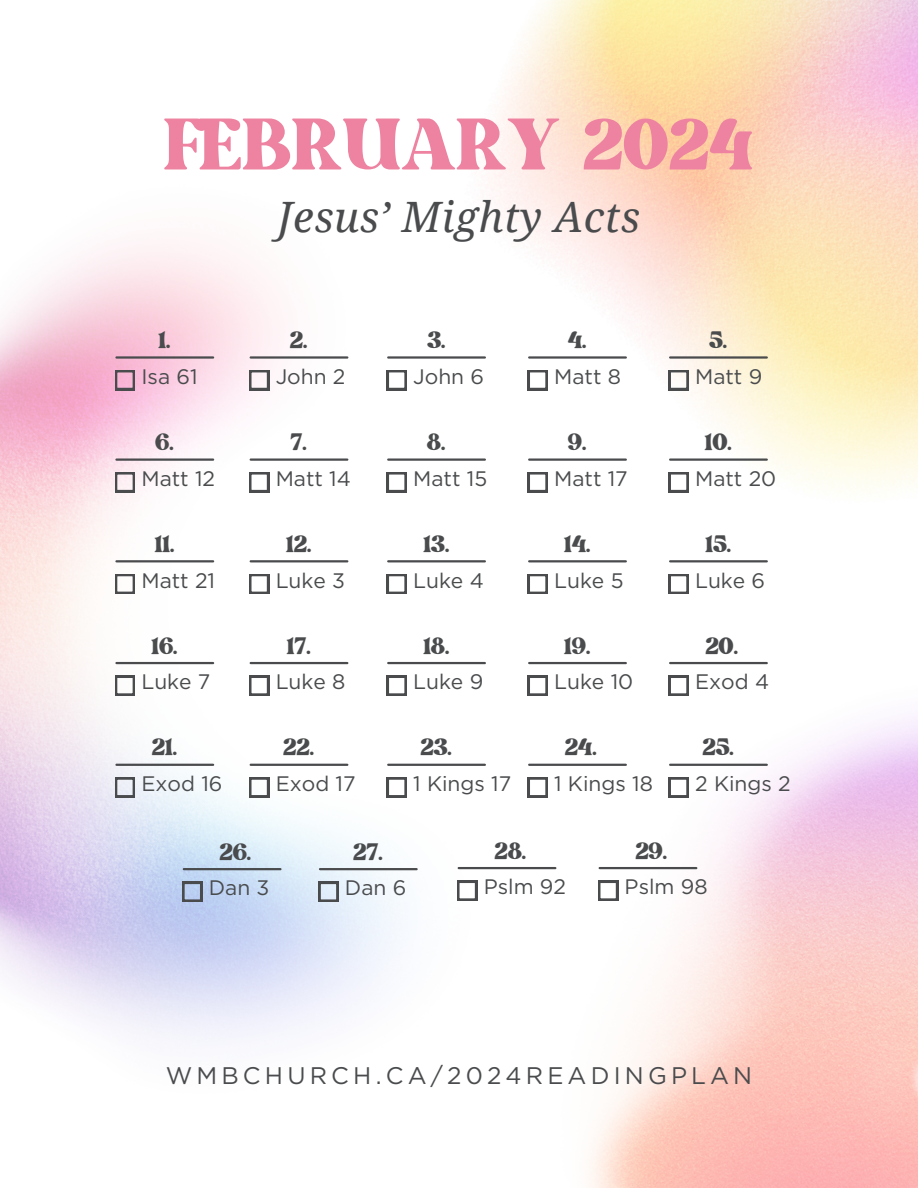
<style>
.page{position:relative;width:918px;height:1188px;background:#fff}
.page>*{position:absolute;margin:0;border:0;box-sizing:border-box;transform-origin:0 0}
.t1{font:100.2px "Bright";color:#ee83a1}
.t2{font:italic 41.85px "Noto Serif";letter-spacing:.01em;color:#494b4d}
.t3{font:33px "Bright";color:#494b4d}
.t4{font:24px "Gotham";letter-spacing:.175em;color:#494b4d}
.t5{font:21px "Gotham";color:#494b4d}
</style>
<div class="page">
<img style="left:0;top:243px;width:475px;height:797px">
<img style="left:379px;top:0;width:539px;height:594px">
<img style="left:475px;top:661px;width:443px;height:527px">
<hr style="left:184px;top:868px;width:96px;height:2px;background:#494b4d">
<svg style="left:182px;top:882px;width:20px;height:20px"></svg>
<svg style="left:115px;top:370px;width:20px;height:20px"></svg>
<hr style="left:116px;top:356px;width:97px;height:3px;background:#494b4d">
<svg style="left:249px;top:370px;width:20px;height:20px"></svg>
<hr style="left:251px;top:356px;width:96px;height:3px;background:#494b4d">
<svg style="left:387px;top:370px;width:20px;height:20px"></svg>
<hr style="left:388px;top:356px;width:97px;height:3px;background:#494b4d">
<svg style="left:528px;top:370px;width:20px;height:20px"></svg>
<hr style="left:529px;top:356px;width:97px;height:3px;background:#494b4d">
<svg style="left:669px;top:370px;width:20px;height:20px"></svg>
<hr style="left:670px;top:356px;width:97px;height:3px;background:#494b4d">
<svg style="left:115px;top:472px;width:20px;height:20px"></svg>
<hr style="left:116px;top:458px;width:97px;height:3px;background:#494b4d">
<svg style="left:249px;top:472px;width:20px;height:20px"></svg>
<hr style="left:251px;top:458px;width:96px;height:3px;background:#494b4d">
<svg style="left:387px;top:472px;width:20px;height:20px"></svg>
<hr style="left:388px;top:458px;width:97px;height:3px;background:#494b4d">
<svg style="left:528px;top:472px;width:20px;height:20px"></svg>
<hr style="left:529px;top:458px;width:97px;height:3px;background:#494b4d">
<svg style="left:669px;top:472px;width:20px;height:20px"></svg>
<hr style="left:670px;top:458px;width:97px;height:3px;background:#494b4d">
<svg style="left:115px;top:574px;width:20px;height:20px"></svg>
<hr style="left:116px;top:560px;width:97px;height:2px;background:#494b4d">
<svg style="left:249px;top:574px;width:20px;height:20px"></svg>
<hr style="left:251px;top:560px;width:96px;height:2px;background:#494b4d">
<svg style="left:387px;top:574px;width:20px;height:20px"></svg>
<hr style="left:388px;top:560px;width:97px;height:2px;background:#494b4d">
<svg style="left:528px;top:574px;width:20px;height:20px"></svg>
<hr style="left:529px;top:560px;width:97px;height:2px;background:#494b4d">
<svg style="left:669px;top:574px;width:20px;height:20px"></svg>
<hr style="left:670px;top:560px;width:97px;height:2px;background:#494b4d">
<svg style="left:115px;top:676px;width:20px;height:20px"></svg>
<hr style="left:116px;top:662px;width:97px;height:2px;background:#494b4d">
<svg style="left:249px;top:676px;width:20px;height:20px"></svg>
<hr style="left:251px;top:662px;width:96px;height:2px;background:#494b4d">
<svg style="left:387px;top:676px;width:20px;height:20px"></svg>
<hr style="left:388px;top:662px;width:97px;height:2px;background:#494b4d">
<svg style="left:528px;top:676px;width:20px;height:20px"></svg>
<hr style="left:529px;top:662px;width:97px;height:2px;background:#494b4d">
<svg style="left:669px;top:676px;width:20px;height:20px"></svg>
<hr style="left:670px;top:662px;width:97px;height:2px;background:#494b4d">
<svg style="left:115px;top:777px;width:20px;height:20px"></svg>
<hr style="left:116px;top:764px;width:97px;height:2px;background:#494b4d">
<svg style="left:249px;top:777px;width:20px;height:20px"></svg>
<hr style="left:251px;top:764px;width:96px;height:2px;background:#494b4d">
<svg style="left:387px;top:777px;width:20px;height:20px"></svg>
<hr style="left:388px;top:764px;width:97px;height:2px;background:#494b4d">
<svg style="left:528px;top:777px;width:20px;height:20px"></svg>
<hr style="left:529px;top:764px;width:97px;height:2px;background:#494b4d">
<svg style="left:669px;top:777px;width:20px;height:20px"></svg>
<hr style="left:670px;top:764px;width:97px;height:2px;background:#494b4d">
<svg style="left:319px;top:882px;width:19px;height:20px"></svg>
<hr style="left:320px;top:868px;width:97px;height:2px;background:#494b4d">
<svg style="left:457px;top:881px;width:20px;height:20px"></svg>
<hr style="left:459px;top:867px;width:96px;height:2px;background:#494b4d">
<svg style="left:598px;top:881px;width:20px;height:20px"></svg>
<hr style="left:600px;top:867px;width:96px;height:2px;background:#494b4d">
<p class="t1" style="left:164px;top:102px;width:591px">FEBRUARY 2024</p>
<p class="t2" style="left:278px;top:188px;width:364px">Jesus’ Mighty Acts</p>
<h2 class="t3" style="left:159px;top:326px;width:14px">1.</h2>
<h3 class="t5" style="left:141px;top:364px;width:58px">Isa 61</h3>
<h3 class="t3" style="left:290px;top:326px;width:19px">2.</h3>
<p class="t5" style="left:276px;top:364px;width:71px">John 2</p>
<p class="t3" style="left:427px;top:326px;width:20px">3.</p>
<h3 class="t5" style="left:413px;top:364px;width:72px">John 6</h3>
<h3 class="t3" style="left:568px;top:326px;width:20px">4.</h3>
<h3 class="t5" style="left:554px;top:364px;width:68px">Matt 8</h3>
<p class="t3" style="left:709px;top:326px;width:20px">5.</p>
<p class="t5" style="left:695px;top:364px;width:69px">Matt 9</p>
<p class="t3" style="left:156px;top:428px;width:20px">6.</p>
<h3 class="t5" style="left:141px;top:466px;width:75px">Matt 12</h3>
<p class="t3" style="left:155px;top:530px;width:22px">11.</p>
<h3 class="t5" style="left:141px;top:567px;width:75px">Matt 21</h3>
<p class="t3" style="left:291px;top:428px;width:18px">7.</p>
<h3 class="t5" style="left:276px;top:466px;width:77px">Matt 14</h3>
<p class="t3" style="left:286px;top:530px;width:27px">12.</p>
<h3 class="t5" style="left:276px;top:567px;width:71px">Luke 3</h3>
<p class="t3" style="left:427px;top:428px;width:20px">8.</p>
<h3 class="t5" style="left:413px;top:466px;width:75px">Matt 15</h3>
<p class="t3" style="left:423px;top:530px;width:28px">13.</p>
<h3 class="t5" style="left:413px;top:567px;width:72px">Luke 4</h3>
<h3 class="t3" style="left:568px;top:428px;width:20px">9.</h3>
<h3 class="t5" style="left:554px;top:466px;width:75px">Matt 17</h3>
<h3 class="t3" style="left:564px;top:530px;width:28px">14.</h3>
<h3 class="t5" style="left:554px;top:567px;width:71px">Luke 5</h3>
<p class="t3" style="left:705px;top:428px;width:29px">10.</p>
<p class="t5" style="left:695px;top:466px;width:83px">Matt 20</p>
<p class="t3" style="left:705px;top:530px;width:28px">15.</p>
<p class="t5" style="left:695px;top:567px;width:72px">Luke 6</p>
<p class="t3" style="left:152px;top:631px;width:28px">16.</p>
<h3 class="t5" style="left:141px;top:669px;width:71px">Luke 7</h3>
<p class="t3" style="left:287px;top:631px;width:26px">17.</p>
<h3 class="t5" style="left:276px;top:669px;width:71px">Luke 8</h3>
<p class="t3" style="left:423px;top:631px;width:28px">18.</p>
<h3 class="t5" style="left:413px;top:669px;width:72px">Luke 9</h3>
<h3 class="t3" style="left:564px;top:631px;width:28px">19.</h3>
<h3 class="t5" style="left:554px;top:669px;width:81px">Luke 10</h3>
<p class="t3" style="left:706px;top:631px;width:34px">20.</p>
<p class="t5" style="left:695px;top:669px;width:75px">Exod 4</p>
<p class="t3" style="left:152px;top:733px;width:27px">21.</p>
<h3 class="t5" style="left:141px;top:771px;width:82px">Exod 16</h3>
<h3 class="t3" style="left:284px;top:733px;width:32px">22.</h3>
<p class="t5" style="left:276px;top:771px;width:81px">Exod 17</p>
<p class="t3" style="left:421px;top:733px;width:33px">23.</p>
<h3 class="t5" style="left:413px;top:771px;width:100px">1 Kings 17</h3>
<h3 class="t3" style="left:565px;top:733px;width:34px">24.</h3>
<h3 class="t5" style="left:554px;top:771px;width:100px">1 Kings 18</h3>
<p class="t3" style="left:703px;top:733px;width:33px">25.</p>
<p class="t5" style="left:695px;top:771px;width:97px">2 Kings 2</p>
<h1 class="t3" style="left:220px;top:838px;width:33px">26.</h1>
<p class="t5" style="left:209px;top:875px;width:62px">Dan 3</p>
<h3 class="t3" style="left:354px;top:838px;width:31px">27.</h3>
<h3 class="t5" style="left:345px;top:875px;width:63px">Dan 6</h3>
<p class="t3" style="left:495px;top:836px;width:33px">28.</p>
<p class="t5" style="left:484px;top:874px;width:84px">Pslm 92</p>
<h3 class="t3" style="left:636px;top:836px;width:33px">29.</h3>
<p class="t5" style="left:625px;top:874px;width:84px">Pslm 98</p>
<h3 class="t4" style="left:166px;top:1061px;width:588px">WMBCHURCH.CA/2024READINGPLAN</h3>
</div>
